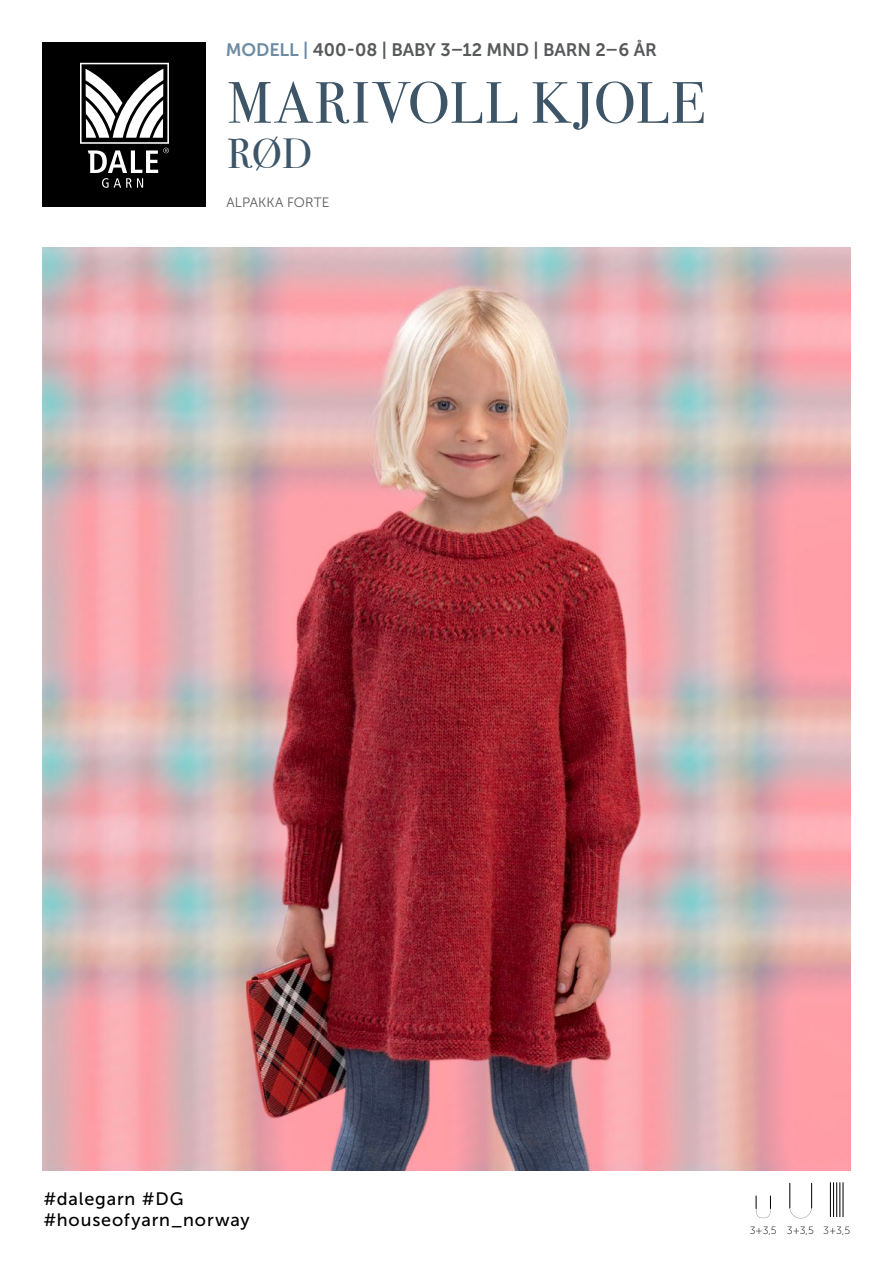
<style>
.page{position:relative;width:893px;height:1263px;background:#fff}
.page>*{position:absolute;margin:0;border:0;box-sizing:border-box;transform-origin:0 0}
.t1{font:58.5px "Bodoni Svty Two ITCTT";letter-spacing:.035em;color:#3d5567}
.t2{font:42px "Bodoni Svty Two ITCTT";color:#3d5567}
.t3{font:18px "Museo Sans 700";letter-spacing:-.005em;color:#58595b}
.t4{font:18px/21px "Museo Sans 500";letter-spacing:.045em;color:#000}
.t5{font:13.5px "Museo Sans 300";letter-spacing:.01em;color:#58595b}
.t6{font:10.5px "Museo Sans 100";color:#000}
.s1{color:#6d8ca3}
</style>
<div class="page">
<div style="left:43px;top:43px;width:163px;height:164px;background:#000"></div>
<svg style="left:80px;top:63px;width:89px;height:125px"></svg>
<img style="left:43px;top:248px;width:807px;height:923px">
<svg style="left:789px;top:1183px;width:23px;height:35px"></svg>
<svg style="left:756px;top:1195px;width:15px;height:23px"></svg>
<hr style="left:830px;top:1182px;width:1px;height:35px;background:#000">
<hr style="left:833px;top:1182px;width:1px;height:35px;background:#000">
<hr style="left:836px;top:1182px;width:1px;height:35px;background:#000">
<hr style="left:839px;top:1182px;width:1px;height:35px;background:#000">
<hr style="left:842px;top:1182px;width:1px;height:35px;background:#000">
<p class="t3" style="left:226px;top:40px;width:432px"><span class="s1">MODELL |</span> 400-08 | BABY 3–12 MND | BARN 2–6 ÅR</p>
<p class="t1" style="left:227px;top:55px;width:479px">MARIVOLL KJOLE</p>
<p class="t2" style="left:227px;top:119px;width:86px">RØD</p>
<p class="t5" style="left:227px;top:195px;width:105px">ALPAKKA FORTE</p>
<p class="t4" style="left:43px;top:1188px;width:208px">#dalegarn #DG #houseofyarn_norway</p>
<p class="t6" style="left:750px;top:1225px;width:28px">3+3,5</p>
<p class="t6" style="left:787px;top:1225px;width:28px">3+3,5</p>
<p class="t6" style="left:823px;top:1225px;width:28px">3+3,5</p>
</div>
